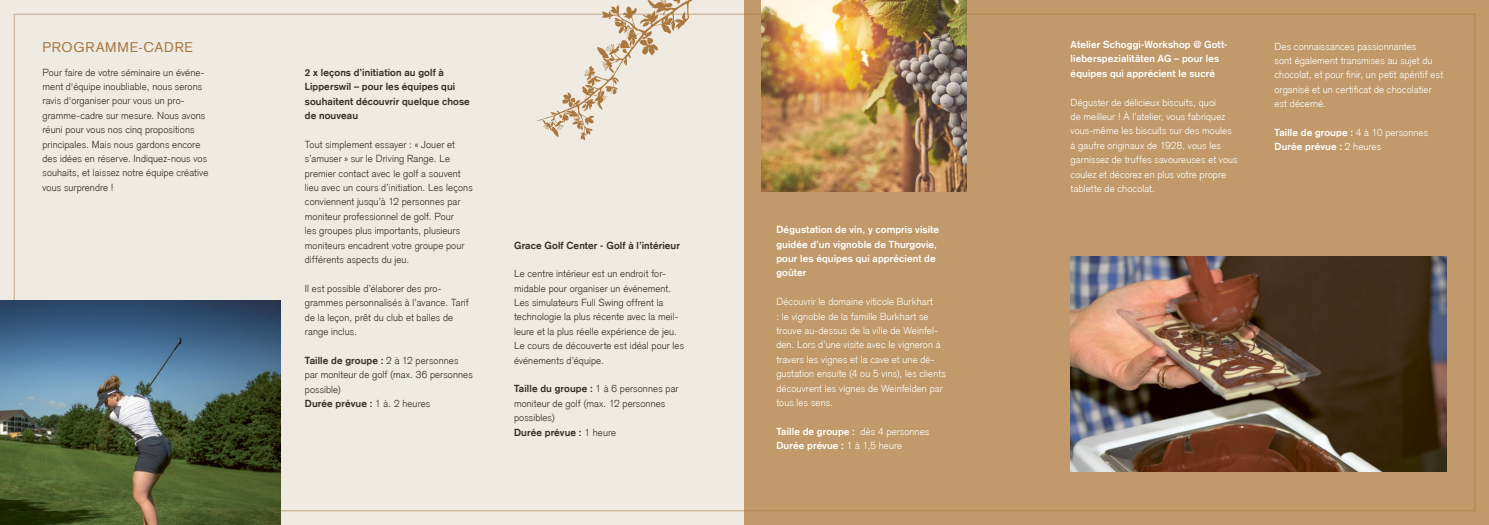
<style>
.page{position:relative;width:1489px;height:525px;background:#fff}
.page>*{position:absolute;margin:0;border:0;box-sizing:border-box;transform-origin:0 0}
.t1{font:13.75px "Basic Commercial LT";letter-spacing:.055em;color:#a97942}
.t2{font:300 10px/14.4px "Basic Commercial LT";letter-spacing:.01em;color:#343024}
.t3{font:300 10px/14.4px "Basic Commercial LT";letter-spacing:.01em;color:#fff}
.t4{font:700 10px/14.4px "Basic Commercial LT";letter-spacing:.01em;color:#fff}
.t5{font:700 10px/14.4px "Basic Commercial LT";letter-spacing:.01em;color:#343024}
.s1{font-weight:700}
.s2{font-weight:300}
</style>
<div class="page">
<div style="left:744px;top:0;width:744px;height:524px;background:#c1996a"></div>
<div style="left:0;top:0;width:744px;height:524px;background:#efeae2"></div>
<img style="left:761px;top:0;width:205px;height:191px">
<img style="left:1070px;top:256px;width:376px;height:215px">
<svg style="left:537px;top:0;width:163px;height:140px"></svg>
<img style="left:0;top:300px;width:280px;height:224px">
<h1 class="t1" style="left:43px;top:41px;width:152px">PROGRAMME-CADRE</h1>
<p class="t2" style="left:43px;top:66px;width:167px">Pour faire de votre séminaire un événe&shy;ment d‘équipe inoubliable, nous serons ravis d‘organiser pour vous un pro&shy;gramme-cadre sur mesure. Nous avons réuni pour vous nos cinq propositions principales. Mais nous gardons encore des idées en réserve. Indiquez-nous vos souhaits, et laissez notre équipe créative vous surprendre !</p>
<p class="t5" style="left:305px;top:66px;width:166px">2 x leçons d’initiation au golf à<br>Lipperswil – pour les équipes qui souhaitent découvrir quelque chose de nouveau</p>
<p class="t2" style="left:305px;top:138px;width:169px">Tout simplement essayer : « Jouer et s’amuser » sur le Driving Range. Le premier contact avec le golf a souvent lieu avec un cours d’initiation. Les leçons conviennent jusqu’à 12 personnes par moniteur professionnel de golf. Pour<br>les groupes plus importants, plusieurs moniteurs encadrent votre groupe pour différents aspects du jeu.</p>
<p class="t2" style="left:305px;top:282px;width:165px">Il est possible d’élaborer des pro&shy;grammes personnalisés à l’avance. Tarif de la leçon, prêt du club et balles de range inclus.</p>
<p class="t2" style="left:305px;top:353px;width:169px"><span class="s1">Taille de groupe :</span> 2 à 12 personnes par moniteur de golf (max. 36 personnes possible)<br><span class="s1">Durée prévue :</span> 1 à. 2 heures</p>
<p class="t5" style="left:514px;top:238px;width:167px">Grace Golf Center - Golf à l’intérieur</p>
<p class="t2" style="left:514px;top:267px;width:172px">Le centre intérieur est un endroit for&shy;midable pour organiser un événement.<br>Les simulateurs Full Swing offrent la technologie la plus récente avec la meil&shy;leure et la plus réelle expérience de jeu.<br>Le cours de découverte est idéal pour les événements d’équipe.</p>
<p class="t2" style="left:514px;top:382px;width:166px"><span class="s1">Taille du groupe :</span> 1 à 6 personnes par moniteur de golf (max. 12 personnes possibles)<br><span class="s1">Durée prévue :</span> 1 heure</p>
<p class="t4" style="left:776px;top:223px;width:164px">Dégustation de vin, y compris visite guidée d’un vignoble de Thurgovie, pour les équipes qui apprécient de goûter</p>
<p class="t3" style="left:776px;top:295px;width:171px">Découvrir le domaine viticole Burkhart<br>: le vignoble de la famille Burkhart se trouve au-dessus de la ville de Weinfel&shy;den. Lors d’une visite avec le vigneron à travers les vignes et la cave et une dé&shy;gustation ensuite (4 ou 5 vins), les clients découvrent les vignes de Weinfelden par tous les sens.</p>
<p class="t4" style="left:776px;top:424px;width:154px">Taille de groupe : <span class="s2">dès 4 personnes<br></span>Durée prévue : <span class="s2">1 à 1,5 heure</span></p>
<p class="t4" style="left:1070px;top:38px;width:158px">Atelier Schoggi-Workshop @ Gott&shy;lieberspezialitäten AG – pour les équipes qui apprécient le sucré</p>
<p class="t3" style="left:1070px;top:96px;width:168px">Déguster de délicieux biscuits, quoi<br>de meilleur ! À l’atelier, vous fabriquez vous-même les biscuits sur des moules à gaufre originaux de 1928, vous les garnissez de truffes savoureuses et vous coulez et décorez en plus votre propre tablette de chocolat.</p>
<p class="t3" style="left:1274px;top:40px;width:170px">Des connaissances passionnantes<br>sont également transmises au sujet du chocolat, et pour finir, un petit apéritif est organisé et un certificat de chocolatier est décerné.</p>
<p class="t4" style="left:1274px;top:126px;width:155px">Taille de groupe : <span class="s2">4 à 10 personnes<br></span>Durée prévue : <span class="s2">2 heures</span></p>
</div>
